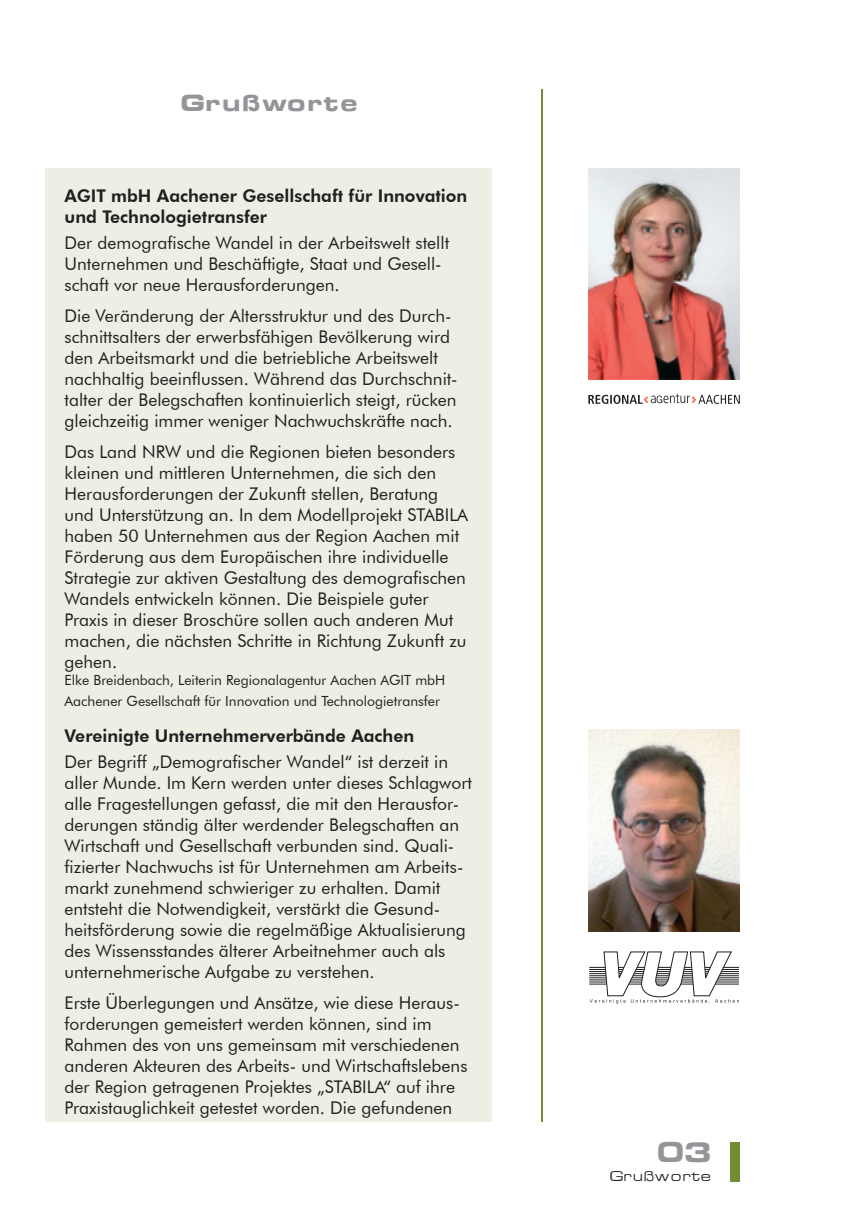
<style>
.page{position:relative;width:864px;height:1231px;background:#fff}
.page>*{position:absolute;margin:0;border:0;box-sizing:border-box;transform-origin:0 0}
.t1{font:700 28px "Eurasia Ex";color:#939598}
.t2{font:700 22.75px "Eurasia Ex";color:#939598}
.t3{font:17.5px/21px "Futura BT";color:#231f20}
.t4{font:800 17.5px/21px "Futura BT";color:#231f20}
.t5{font:14px/21px "Futura BT";color:#231f20}
.t6{font:14px "Eurasia Ex";color:#231f20}
</style>
<div class="page">
<div style="left:729px;top:1141px;width:10px;height:40px;background:#738c31"></div>
<hr style="left:541px;top:89px;width:1px;height:1032px;background:#738c31">
<div style="left:45px;top:169px;width:446px;height:952px;background:#ecf0e4"></div>
<svg style="left:588px;top:394px;width:151px;height:10px"></svg>
<img style="left:588px;top:169px;width:151px;height:210px">
<svg style="left:589px;top:951px;width:150px;height:52px"></svg>
<img style="left:588px;top:729px;width:151px;height:202px">
<h2 class="t2" style="left:178px;top:89px;width:180px">Grußworte</h2>
<p class="t4" style="left:64px;top:185px;width:404px">AGIT mbH Aachener Gesellschaft für Innovation und Technologietransfer</p>
<p class="t3" style="left:64px;top:232px;width:386px">Der demografische Wandel in der Arbeitswelt stellt<br>Unternehmen und Beschäftigte, Staat und Gesell&shy;schaft vor neue Herausforderungen.</p>
<p class="t3" style="left:64px;top:305px;width:394px">Die Veränderung der Altersstruktur und des Durch&shy;schnittsalters der erwerbsfähigen Bevölkerung wird den Arbeitsmarkt und die betriebliche Arbeitswelt nachhaltig beeinflussen. Während das Durchschnit&shy;talter der Belegschaften kontinuierlich steigt, rücken gleichzeitig immer weniger Nachwuchskräfte nach.</p>
<p class="t3" style="left:64px;top:441px;width:405px">Das Land NRW und die Regionen bieten besonders kleinen und mittleren Unternehmen, die sich den Herausforderungen der Zukunft stellen, Beratung und Unterstützung an. In dem Modellprojekt STABILA haben 50 Unternehmen aus der Region Aachen mit Förderung aus dem Europäischen ihre individuelle Strategie zur aktiven Gestaltung des demografischen Wandels entwickeln können. Die Beispiele guter Praxis in dieser Broschüre sollen auch anderen Mut machen, die nächsten Schritte in Richtung Zukunft zu gehen.</p>
<p class="t5" style="left:64px;top:669px;width:382px">Elke Breidenbach, Leiterin Regionalagentur Aachen AGIT mbH<br>Aachener Gesellschaft für Innovation und Technologietransfer</p>
<p class="t4" style="left:64px;top:725px;width:351px">Vereinigte Unternehmerverbände Aachen</p>
<p class="t3" style="left:64px;top:751px;width:409px">Der Begriff „Demografischer Wandel“ ist derzeit in aller Munde. Im Kern werden unter dieses Schlagwort alle Fragestellungen gefasst, die mit den Herausfor&shy;derungen ständig älter werdender Belegschaften an Wirtschaft und Gesellschaft verbunden sind. Quali&shy;fizierter Nachwuchs ist für Unternehmen am Arbeits&shy;markt zunehmend schwieriger zu erhalten. Damit entsteht die Notwendigkeit, verstärkt die Gesund&shy;heitsförderung sowie die regelmäßige Aktualisierung des Wissensstandes älterer Arbeitnehmer auch als unternehmerische Aufgabe zu verstehen.</p>
<p class="t3" style="left:64px;top:992px;width:404px">Erste Überlegungen und Ansätze, wie diese Heraus&shy;forderungen gemeistert werden können, sind im Rahmen des von uns gemeinsam mit verschiedenen anderen Akteuren des Arbeits- und Wirtschaftslebens der Region getragenen Projektes „STABILA“ auf ihre Praxistauglichkeit getestet worden. Die gefundenen</p>
<h1 class="t1" style="left:654px;top:1134px;width:56px">03</h1>
<p class="t6" style="left:609px;top:1167px;width:103px">Grußworte</p>
</div>
